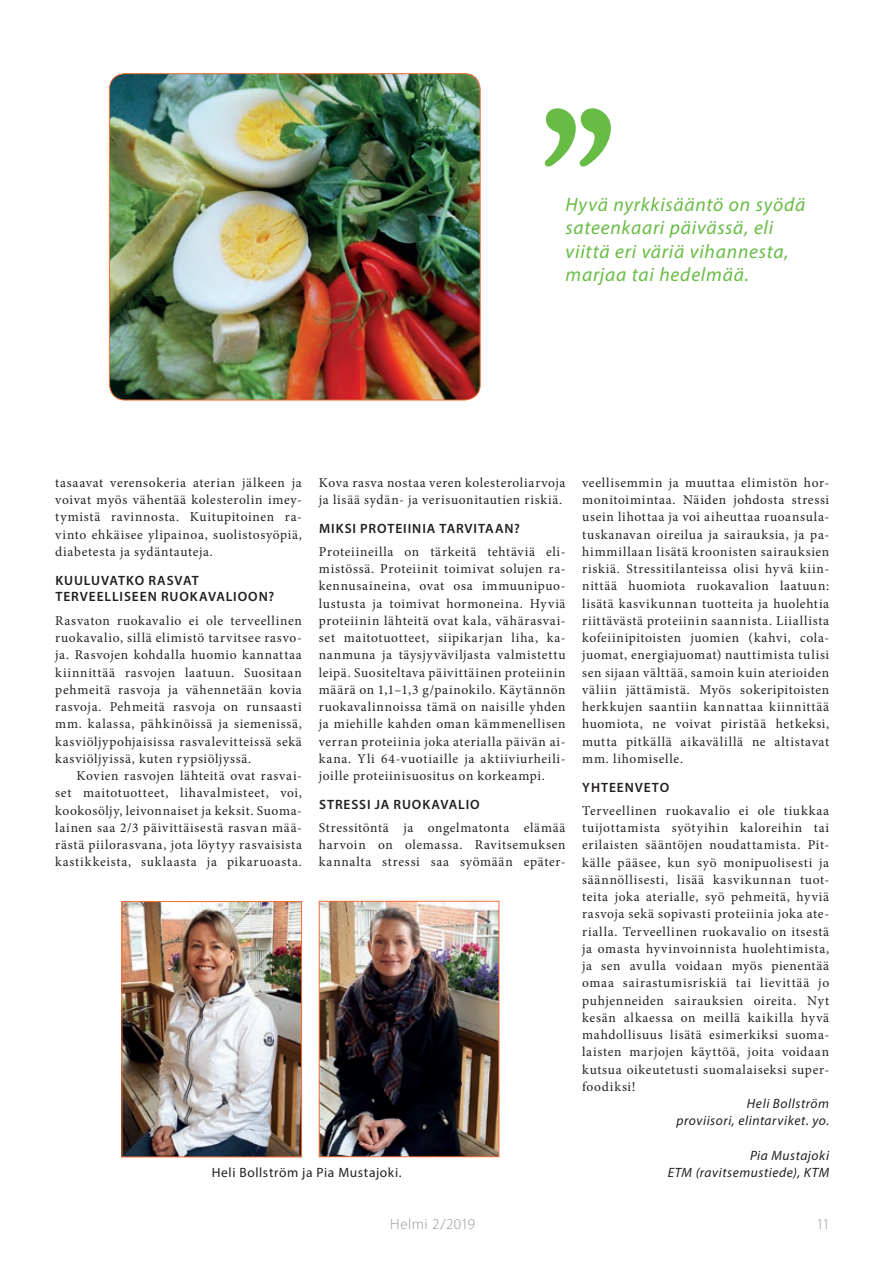
<style>
.page{position:relative;width:893px;height:1263px;background:#fff}
.page>*{position:absolute;margin:0;border:0;box-sizing:border-box;transform-origin:0 0}
.t1{font:210px "Adobe Caslon Pro";color:#68bc45}
.t2{font:italic 19.5px/23.4px "Myriad Pro";letter-spacing:.04em;color:#68bc45}
.t3{font:300 15px "Myriad Pro";letter-spacing:.025em;color:#939598}
.t4{font:13.5px/17.2px "Minion Pro";letter-spacing:.05em;color:#231f20;text-align:justify}
.t5{font:600 13.5px/16.2px "Myriad Pro";letter-spacing:.07em;color:#231f20}
.t6{font:italic 13.5px/17.2px "Myriad Pro";letter-spacing:.04em;color:#231f20;text-align:right}
.t7{font:13.5px "Myriad Pro";letter-spacing:.05em;color:#231f20}
</style>
<div class="page">
<img style="left:124px;top:903px;width:176px;height:252px">
<div style="left:122px;top:901px;width:180px;height:256px;border:1px solid #f26e37"></div>
<img style="left:321px;top:903px;width:176px;height:252px">
<div style="left:319px;top:901px;width:180px;height:256px;border:1px solid #f26e37"></div>
<img style="left:109px;top:74px;width:371px;height:326px">
<div style="left:109px;top:73px;width:372px;height:327px;border:1px solid #f26e37;border-radius:16px"></div>
<svg style="left:544px;top:108px;width:67px;height:59px"></svg>
<h1 class="t1" style="left:540px;top:66px;width:77px">”</h1>
<h2 class="t2" style="left:566px;top:192px;width:241px">Hyvä nyrkkisääntö on syödä sateenkaari päivässä, eli viittä eri väriä vihannesta, marjaa tai hedelmää.</h2>
<p class="t4" style="left:55px;top:474px;width:248px">tasaavat verensokeria aterian jälkeen ja voivat myös vähentää kolesterolin imey&shy;tymistä ravinnosta. Kuitupitoinen ra&shy;vinto ehkäisee ylipainoa, suolistosyöpiä, diabetesta ja sydäntauteja.</p>
<p class="t5" style="left:55px;top:572px;width:220px">KUULUVATKO RASVAT<br>TERVEELLISEEN RUOKAVALIOON?</p>
<p class="t4" style="left:55px;top:612px;width:248px">Rasvaton ruokavalio ei ole terveellinen ruokavalio, sillä elimistö tarvitsee rasvo&shy;ja. Rasvojen kohdalla huomio kannattaa kiinnittää rasvojen laatuun. Suositaan pehmeitä rasvoja ja vähennetään kovia rasvoja. Pehmeitä rasvoja on runsaasti mm. kalassa, pähkinöissä ja siemenissä, kasviöljypohjaisissa rasvalevitteissä sekä kasviöljyissä, kuten rypsiöljyssä.</p>
<p class="t4" style="left:55px;top:767px;width:248px;text-indent:21px">Kovien rasvojen lähteitä ovat rasvai&shy;set maitotuotteet, lihavalmisteet, voi, kookosöljy, leivonnaiset ja keksit. Suoma&shy;lainen saa 2/3 päivittäisestä rasvan mää&shy;rästä piilorasvana, jota löytyy rasvaisista kastikkeista, suklaasta ja pikaruoasta.</p>
<p class="t4" style="left:319px;top:474px;width:248px">Kova rasva nostaa veren kolesteroliarvoja ja lisää sydän- ja verisuonitautien riskiä.</p>
<p class="t5" style="left:319px;top:520px;width:202px">MIKSI PROTEIINIA TARVITAAN?</p>
<p class="t4" style="left:319px;top:543px;width:248px">Proteiineilla on tärkeitä tehtäviä eli&shy;mistössä. Proteiinit toimivat solujen ra&shy;kennusaineina, ovat osa immuunipuo&shy;lustusta ja toimivat hormoneina. Hyviä proteiinin lähteitä ovat kala, vähärasvai&shy;set maitotuotteet, siipikarjan liha, ka&shy;nanmuna ja täysjyväviljasta valmistettu leipä. Suositeltava päivittäinen proteiinin määrä on 1,1–1,3 g/painokilo. Käytännön ruokavalinnoissa tämä on naisille yhden ja miehille kahden oman kämmenellisen verran proteiinia joka aterialla päivän ai&shy;kana. Yli 64-vuotiaille ja aktiiviurheili&shy;joille proteiinisuositus on korkeampi.</p>
<p class="t5" style="left:319px;top:796px;width:162px">STRESSI JA RUOKAVALIO</p>
<p class="t4" style="left:319px;top:819px;width:248px">Stressitöntä ja ongelmatonta elämää harvoin on olemassa. Ravitsemuksen kannalta stressi saa syömään epäter-</p>
<p class="t7" style="left:212px;top:1164px;width:191px">Heli Bollström ja Pia Mustajoki.</p>
<p class="t4" style="left:582px;top:474px;width:249px">veellisemmin ja muuttaa elimistön hor&shy;monitoimintaa. Näiden johdosta stressi usein lihottaa ja voi aiheuttaa ruoansula&shy;tuskanavan oireilua ja sairauksia, ja pa&shy;himmillaan lisätä kroonisten sairauksien riskiä. Stressitilanteissa olisi hyvä kiin&shy;nittää huomiota ruokavalion laatuun: lisätä kasvikunnan tuotteita ja huolehtia riittävästä proteiinin saannista. Liiallista kofeiinipitoisten juomien (kahvi, cola&shy;juomat, energiajuomat) nauttimista tulisi sen sijaan välttää, samoin kuin aterioiden väliin jättämistä. Myös sokeripitoisten herkkujen saantiin kannattaa kiinnittää huomiota, ne voivat piristää hetkeksi, mutta pitkällä aikavälillä ne altistavat mm. lihomiselle.</p>
<p class="t5" style="left:582px;top:779px;width:10px">YHT</p>
<p class="t5" style="left:609px;top:779px;width:62px">EENVETO</p>
<p class="t4" style="left:582px;top:802px;width:249px">Terveellinen ruokavalio ei ole tiukkaa tuijottamista syötyihin kaloreihin tai erilaisten sääntöjen noudattamista. Pit&shy;källe pääsee, kun syö monipuolisesti ja säännöllisesti, lisää kasvikunnan tuot&shy;teita joka aterialle, syö pehmeitä, hyviä rasvoja sekä sopivasti proteiinia joka ate&shy;rialla. Terveellinen ruokavalio on itsestä ja omasta hyvinvoinnista huolehtimista, ja sen avulla voidaan myös pienentää omaa sairastumisriskiä tai lievittää jo puhjenneiden sairauksien oireita. Nyt kesän alkaessa on meillä kaikilla hyvä mahdollisuus lisätä esimerkiksi suoma&shy;laisten marjojen käyttöä, joita voidaan kutsua oikeutetusti suomalaiseksi super&shy;foodiksi!</p>
<p class="t6" style="left:676px;top:1095px;width:154px">Heli Bollström<br>proviisori, elintarviket. yo.</p>
<p class="t6" style="left:668px;top:1146px;width:163px">Pia Mustajoki<br>ETM (ravitsemustiede), KTM</p>
<p class="t3" style="left:390px;top:1215px;width:86px">Helmi 2/2019</p>
<p class="t3" style="left:816px;top:1215px;width:15px">11</p>
</div>
